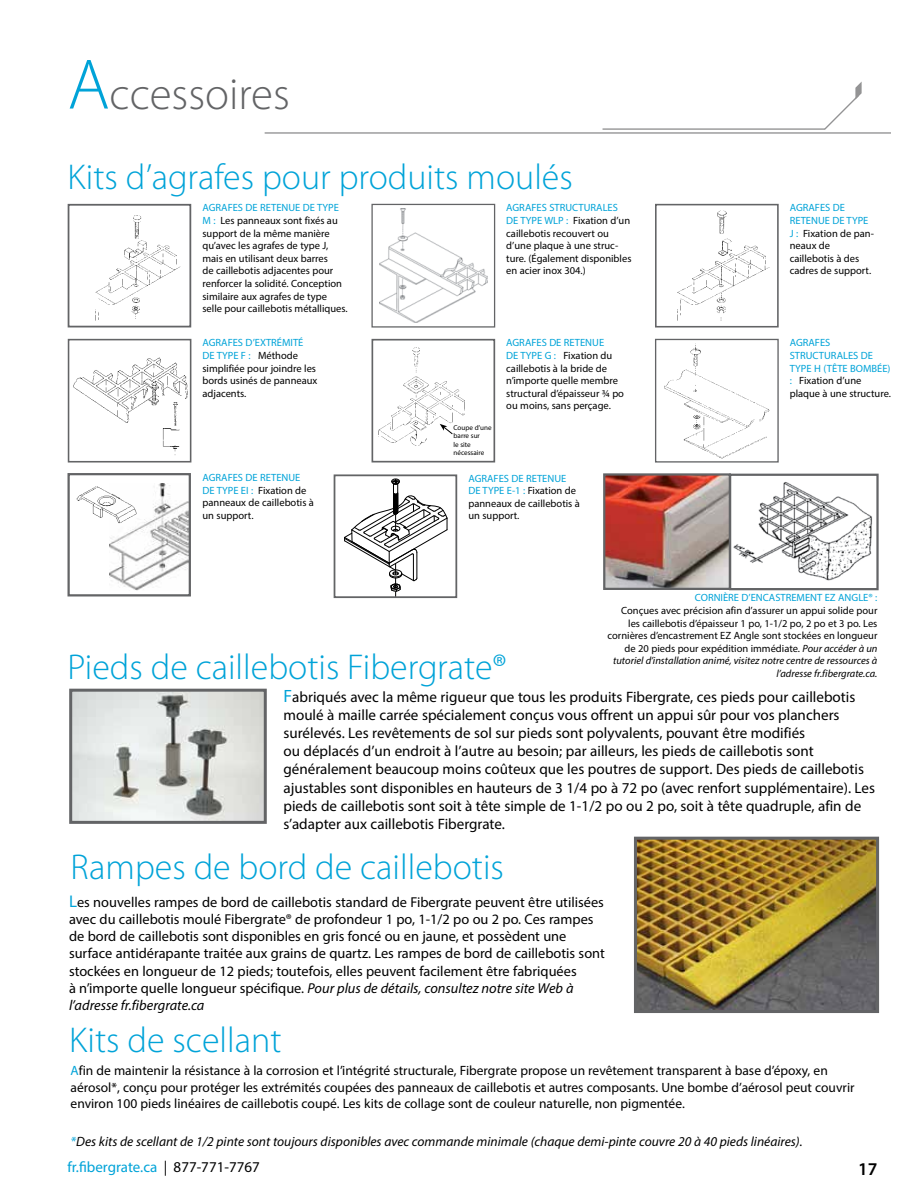
<style>
.page{position:relative;width:918px;height:1188px;background:#fff}
.page>*{position:absolute;margin:0;border:0;box-sizing:border-box;transform-origin:0 0}
.t1{font:300 45px "Myriad Pro";color:#636466}
.t2{font:300 36px "Myriad Pro";color:#00a3d8}
.t3{font:600 18px "Myriad Pro";color:#000}
.t4{font:15.15px/18.1px "Myriad Pro";color:#000}
.t5{font:15px "Myriad Pro";color:#00a3d8}
.t6{font:14.4px/17.2px "Myriad Pro";color:#000}
.t7{font:13.5px/16.2px "Myriad Pro";color:#000}
.t8{font:italic 13.5px "Myriad Pro";color:#000}
.t9{font:10.5px/12.6px "Myriad Pro";color:#000}
.t10{font:10.5px/12.6px "Myriad Pro";color:#00a3d8}
.t11{font:7.05px/8.6px "Myriad Pro";color:#000}
.s1{font-size:72px;color:#00a3d8}
.s2{color:#00a3d8}
.s3{color:#000}
.s4{font-style:italic}
.s5{font-size:17.85px;color:#00a3d8}
.s6{font-size:16.95px;color:#00a3d8}
</style>
<div class="page">
<hr style="left:265px;top:132px;width:626px;height:2px;background:#949495">
<hr style="left:603px;top:128px;width:222px;height:2px;background:#949495">
<svg style="left:823px;top:82px;width:39px;height:48px"></svg>
<img style="left:664px;top:343px;width:106px;height:116px">
<div style="left:655px;top:339px;width:124px;height:124px;border:1px solid #636466"></div>
<img style="left:379px;top:208px;width:109px;height:115px">
<div style="left:371px;top:204px;width:124px;height:124px;border:1px solid #636466"></div>
<img style="left:733px;top:482px;width:139px;height:99px">
<div style="left:729px;top:474px;width:150px;height:116px;border:2px solid #636466"></div>
<img style="left:606px;top:476px;width:122px;height:111px">
<div style="left:603px;top:473px;width:128px;height:117px;border:2px solid #636466"></div>
<img style="left:110px;top:484px;width:78px;height:107px">
<div style="left:68px;top:473px;width:123px;height:123px;border:2px solid #636466"></div>
<img style="left:76px;top:484px;width:68px;height:48px">
<img style="left:677px;top:210px;width:93px;height:111px">
<div style="left:655px;top:204px;width:124px;height:124px;border:2px solid #636466"></div>
<img style="left:73px;top:357px;width:115px;height:66px">
<div style="left:68px;top:339px;width:123px;height:124px;border:2px solid #636466"></div>
<div style="left:159px;top:396px;width:26px;height:61px;background:#fff"></div>
<img style="left:162px;top:402px;width:18px;height:53px">
<img style="left:95px;top:215px;width:86px;height:106px">
<div style="left:68px;top:204px;width:123px;height:123px;border:2px solid #636466"></div>
<img style="left:378px;top:347px;width:87px;height:99px">
<div style="left:372px;top:339px;width:123px;height:124px;border:2px solid #636466"></div>
<svg style="left:440px;top:424px;width:13px;height:11px"></svg>
<img style="left:73px;top:693px;width:190px;height:127px">
<div style="left:69px;top:689px;width:198px;height:135px;border:3px solid #636466"></div>
<svg style="left:344px;top:479px;width:104px;height:116px"></svg>
<div style="left:334px;top:474px;width:123px;height:124px;border:2px solid #636466"></div>
<img style="left:638px;top:841px;width:237px;height:168px">
<div style="left:634px;top:837px;width:245px;height:176px;border:3px solid #636466"></div>
<h1 class="t1" style="left:68px;top:66px;width:224px"><span class="s1">A</span>ccessoires</h1>
<h2 class="t2" style="left:68px;top:155px;width:507px">Kits d’agrafes pour produits moulés</h2>
<p class="t9" style="left:202px;top:201px;width:147px"><span class="s2">AGRAFES DE RETENUE DE TYPE<br>M :</span> Les panneaux sont fixés au support de la même manière qu’avec les agrafes de type J, mais en utilisant deux barres<br>de caillebotis adjacentes pour renforcer la solidité. Conception similaire aux agrafes de type selle pour caillebotis métalliques.</p>
<p class="t9" style="left:506px;top:201px;width:127px"><span class="s2">AGRAFES STRUCTURALES<br>DE TYPE WLP :</span> Fixation d’un caillebotis recouvert ou d’une plaque à une struc&shy;ture. (Également disponibles en acier inox 304.)</p>
<p class="t9" style="left:790px;top:201px;width:86px"><span class="s2">AGRAFES DE<br>RETENUE DE TYPE<br>J :</span> Fixation de pan&shy;neaux de caillebotis à des cadres de support.</p>
<p class="t9" style="left:202px;top:336px;width:116px"><span class="s2">AGRAFES D’EXTRÉMITÉ<br>DE TYPE F :</span> Méthode simplifiée pour joindre les bords usinés de panneaux adjacents.</p>
<p class="t9" style="left:506px;top:336px;width:119px"><span class="s2">AGRAFES DE RETENUE<br>DE TYPE G :</span> Fixation du caillebotis à la bride de n’importe quelle membre structural d’épaisseur ¾ po ou moins, sans perçage.</p>
<p class="t10" style="left:790px;top:336px;width:103px">AGRAFES<br>STRUCTURALES DE<br>TYPE H (TÊTE BOMBÉE) : <span class="s3">Fixation d’une plaque à une structure.</span></p>
<p class="t9" style="left:202px;top:471px;width:113px"><span class="s2">AGRAFES DE RETENUE<br>DE TYPE EI :</span> Fixation de panneaux de caillebotis à un support.</p>
<p class="t11" style="left:454px;top:423px;width:40px">Coupe d’une barre sur<br>le site nécessaire</p>
<p class="t9" style="left:468px;top:472px;width:113px"><span class="s2">AGRAFES DE RETENUE<br>DE TYPE E-1 :</span> Fixation de panneaux de caillebotis à un support.</p>
<h2 class="t2" style="left:68px;top:646px;width:441px">Pieds de caillebotis Fibergrate®</h2>
<p class="t10" style="left:695px;top:591px;width:184px">CORNIÈRE D’ENCASTREMENT EZ ANGLE® :</p>
<p class="t9" style="left:608px;top:604px;width:271px;text-align:right">Conçues avec précision afin d’assurer un appui solide pour les caillebotis d’épaisseur 1 po, 1-1/2 po, 2 po et 3 po. Les cornières d’encastrement EZ Angle sont stockées en longueur de 20 pieds pour expédition immédiate. <span class="s4">Pour accéder à un tutoriel d’installation animé, visitez notre centre de ressources à l’adresse fr.fibergrate.ca.</span></p>
<p class="t4" style="left:283px;top:688px;width:593px"><span class="s5">F</span>abriqués avec la même rigueur que tous les produits Fibergrate, ces pieds pour caillebotis moulé à maille carrée spécialement conçus vous offrent un appui sûr pour vos planchers surélevés. Les revêtements de sol sur pieds sont polyvalents, pouvant être modifiés<br>ou déplacés d’un endroit à l’autre au besoin; par ailleurs, les pieds de caillebotis sont généralement beaucoup moins coûteux que les poutres de support. Des pieds de caillebotis ajustables sont disponibles en hauteurs de 3 1/4 po à 72 po (avec renfort supplémentaire). Les pieds de caillebotis sont soit à tête simple de 1-1/2 po ou 2 po, soit à tête quadruple, afin de s’adapter aux caillebotis Fibergrate.</p>
<h2 class="t2" style="left:71px;top:845px;width:435px">Rampes de bord de caillebotis</h2>
<p class="t6" style="left:69px;top:893px;width:537px"><span class="s6">L</span>es nouvelles rampes de bord de caillebotis standard de Fibergrate peuvent être utilisées avec du caillebotis moulé Fibergrate® de profondeur 1 po, 1-1/2 po ou 2 po. Ces rampes de bord de caillebotis sont disponibles en gris foncé ou en jaune, et possèdent une surface antidérapante traitée aux grains de quartz. Les rampes de bord de caillebotis sont stockées en longueur de 12 pieds; toutefois, elles peuvent facilement être fabriquées<br>à n’importe quelle longueur spécifique. <span class="s4">Pour plus de détails, consultez notre site Web à l’adresse fr.fibergrate.ca</span></p>
<h2 class="t2" style="left:69px;top:1018px;width:214px">Kits de scellant</h2>
<p class="t7" style="left:71px;top:1063px;width:786px"><span class="s2">A</span>fin de maintenir la résistance à la corrosion et l’intégrité structurale, Fibergrate propose un revêtement transparent à base d’époxy, en aérosol*, conçu pour protéger les extrémités coupées des panneaux de caillebotis et autres composants. Une bombe d’aérosol peut couvrir environ 100 pieds linéaires de caillebotis coupé. Les kits de collage sont de couleur naturelle, non pigmentée.</p>
<p class="t8" style="left:71px;top:1133px;width:733px"><span class="s2">*</span>Des kits de scellant de 1/2 pinte sont toujours disponibles avec commande minimale (chaque demi-pinte couvre 20 à 40 pieds linéaires).</p>
<h3 class="t5" style="left:68px;top:1158px;width:194px">fr.fibergrate.ca <span class="s3">| 877-771-7767</span></h3>
<h3 class="t3" style="left:858px;top:1157px;width:21px">17</h3>
</div>
